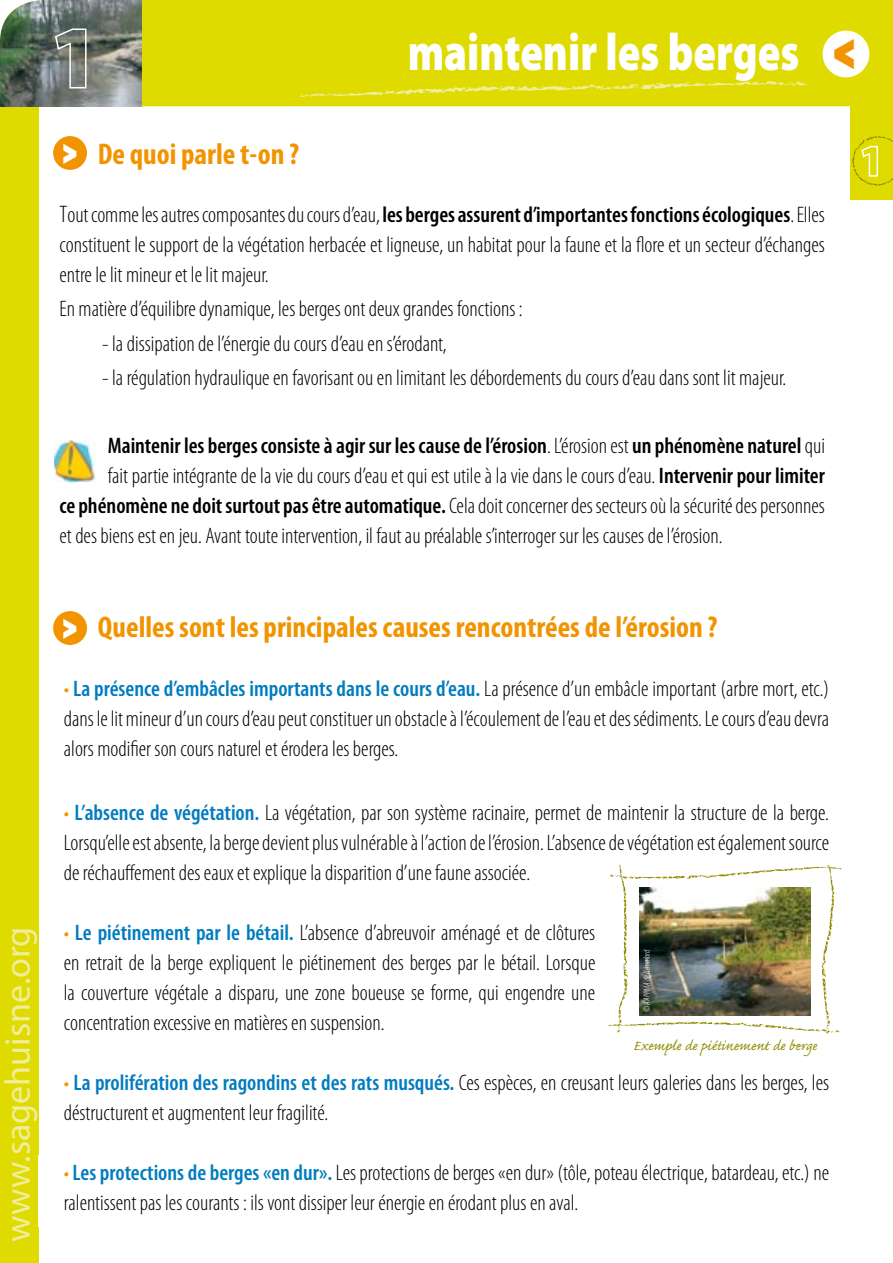
<style>
.page{position:relative;width:893px;height:1263px;background:#fff}
.page>*{position:absolute;margin:0;border:0;box-sizing:border-box;transform-origin:0 0}
.t1{font:900 52.5px "Myriad Pro";color:#fff;scale:.8 1}
.t2{font:900 45px "Cooper";color:#f29400}
.t3{font:36px "Myriad Pro";color:#f0ed9b}
.t4{font:700 condensed 30px "Myriad Pro";color:#f29400}
.t5{font:900 30px "Cooper";color:#fff}
.t6{font:300 condensed 22.5px/30px "Myriad Pro";color:#000;text-align:justify}
.t7{font:600 condensed 22.5px "Myriad Pro";color:#000}
.t8{font:18px "Caflisch Script Pro";color:#908c00}
.t9{font:italic 300 condensed 9px "Myriad Pro";color:#fff}
.s1{font-family:"Cooper";font-weight:900;font-stretch:normal;color:#fff}
.s2{font-size:24px}
.s3{font-weight:600}
.s4{font-weight:300}
.s5{color:#f29400}
.s6{font-weight:600;color:#007cbf}
</style>
<div class="page">
<div style="left:0;top:64px;width:38px;height:1199px;background:#dfdb00"></div>
<div style="left:142px;top:0;width:751px;height:106px;background:#dfdb00"></div>
<svg style="left:299px;top:78px;width:509px;height:19px"></svg>
<div style="left:850px;top:102px;width:43px;height:98px;background:#dfdb00"></div>
<div style="left:823px;top:31px;width:46px;height:46px;background:#fff;border-radius:50%"></div>
<img style="left:0;top:0;width:142px;height:106px">
<svg style="left:54px;top:28px;width:33px;height:61px"></svg>
<svg style="left:852px;top:135px;width:41px;height:51px"></svg>
<div style="left:53px;top:136px;width:34px;height:34px;background:#f29400;border-radius:50%"></div>
<div style="left:53px;top:611px;width:34px;height:34px;background:#f29400;border-radius:50%"></div>
<img style="left:608px;top:865px;width:234px;height:170px">
<img style="left:54px;top:440px;width:41px;height:43px">
<h3 class="t4" style="left:63px;top:138px;width:238px"><span class="s1">&gt;</span> De quoi parle t-on ?</h3>
<h1 class="t1" style="left:408px;top:22px;width:491px">maintenir les berges</h1>
<h2 class="t2" style="left:855px;top:80px;width:24px;rotate:-180deg">&gt;</h2>
<p class="t6" style="left:60px;top:200px;width:767px"><span class="s2">T</span>out comme les autres composantes du cours d’eau, <span class="s3">les berges assurent d’importantes fonctions écologiques</span>. Elles constituent le support de la végétation herbacée et ligneuse, un habitat pour la faune et la flore et un secteur d’échanges entre le lit mineur et le lit majeur.</p>
<p class="t6" style="left:60px;top:294px;width:465px">En matière d’équilibre dynamique, les berges ont deux grandes fonctions :</p>
<p class="t6" style="left:102px;top:329px;width:346px">- la dissipation de l’énergie du cours d’eau en s’érodant,</p>
<p class="t6" style="left:102px;top:363px;width:686px">- la régulation hydraulique en favorisant ou en limitant les débordements du cours d’eau dans sont lit majeur.</p>
<p class="t7" style="left:108px;top:434px;width:719px">Maintenir les berges consiste à agir sur les cause de l’érosion<span class="s4">. L’érosion est</span> un phénomène naturel <span class="s4">qui</span></p>
<p class="t6" style="left:108px;top:461px;width:719px">fait partie intégrante de la vie du cours d’eau et qui est utile à la vie dans le cours d’eau. <span class="s3">Intervenir pour limiter</span></p>
<p class="t6" style="left:60px;top:491px;width:767px"><span class="s3">ce phénomène ne doit surtout pas être automatique.</span> Cela doit concerner des secteurs où la sécurité des personnes</p>
<p class="t6" style="left:60px;top:521px;width:664px">et des biens est en jeu. Avant toute intervention, il faut au préalable s’interroger sur les causes de l’érosion.</p>
<h3 class="t3" style="left:-2px;top:1242px;width:317px;rotate:-90deg">www.sagehuisne.org</h3>
<h3 class="t5" style="left:63px;top:611px;width:16px">&gt;</h3>
<h3 class="t4" style="left:98px;top:610px;width:621px">Quelles sont les principales causes rencontrées de l’érosion ?</h3>
<p class="t6" style="left:64px;top:674px;width:767px"><span class="s5">•</span> <span class="s6">La présence d’embâcles importants dans le cours d’eau.</span> La présence d’un embâcle important (arbre mort, etc.) dans le lit mineur d’un cours d’eau peut constituer un obstacle à l’écoulement de l’eau et des sédiments. Le cours d’eau devra alors modifier son cours naturel et érodera les berges.</p>
<p class="t6" style="left:64px;top:798px;width:767px"><span class="s5">•</span> <span class="s6">L’absence de végétation.</span> La végétation, par son système racinaire, permet de maintenir la structure de la berge.<br>Lorsqu’elle est absente, la berge devient plus vulnérable à l’action de l’érosion. L’absence de végétation est également source de réchauffement des eaux et explique la disparition d’une faune associée.</p>
<p class="t6" style="left:64px;top:918px;width:533px"><span class="s5">•</span> <span class="s6">Le piétinement par le bétail.</span> L’absence d’abreuvoir aménagé et de clôtures en retrait de la berge expliquent le piétinement des berges par le bétail. Lorsque la couverture végétale a disparu, une zone boueuse se forme, qui engendre une concentration excessive en matières en suspension.</p>
<p class="t6" style="left:64px;top:1068px;width:767px"><span class="s5">•</span> <span class="s6">La prolifération des ragondins et des rats musqués.</span> Ces espèces, en creusant leurs galeries dans les berges, les déstructurent et augmentent leur fragilité.</p>
<p class="t6" style="left:64px;top:1158px;width:767px"><span class="s5">•</span> <span class="s6">Les protections de berges «en dur».</span> Les protections de berges «en dur» (tôle, poteau électrique, batardeau, etc.) ne ralentissent pas les courants : ils vont dissiper leur énergie en érodant plus en aval.</p>
<p class="t9" style="left:642px;top:1012px;width:64px;rotate:-90deg">© AAPPMA de Rémalard</p>
<p class="t8" style="left:633px;top:1036px;width:186px">Exemple de piétinement de berge</p>
</div>
